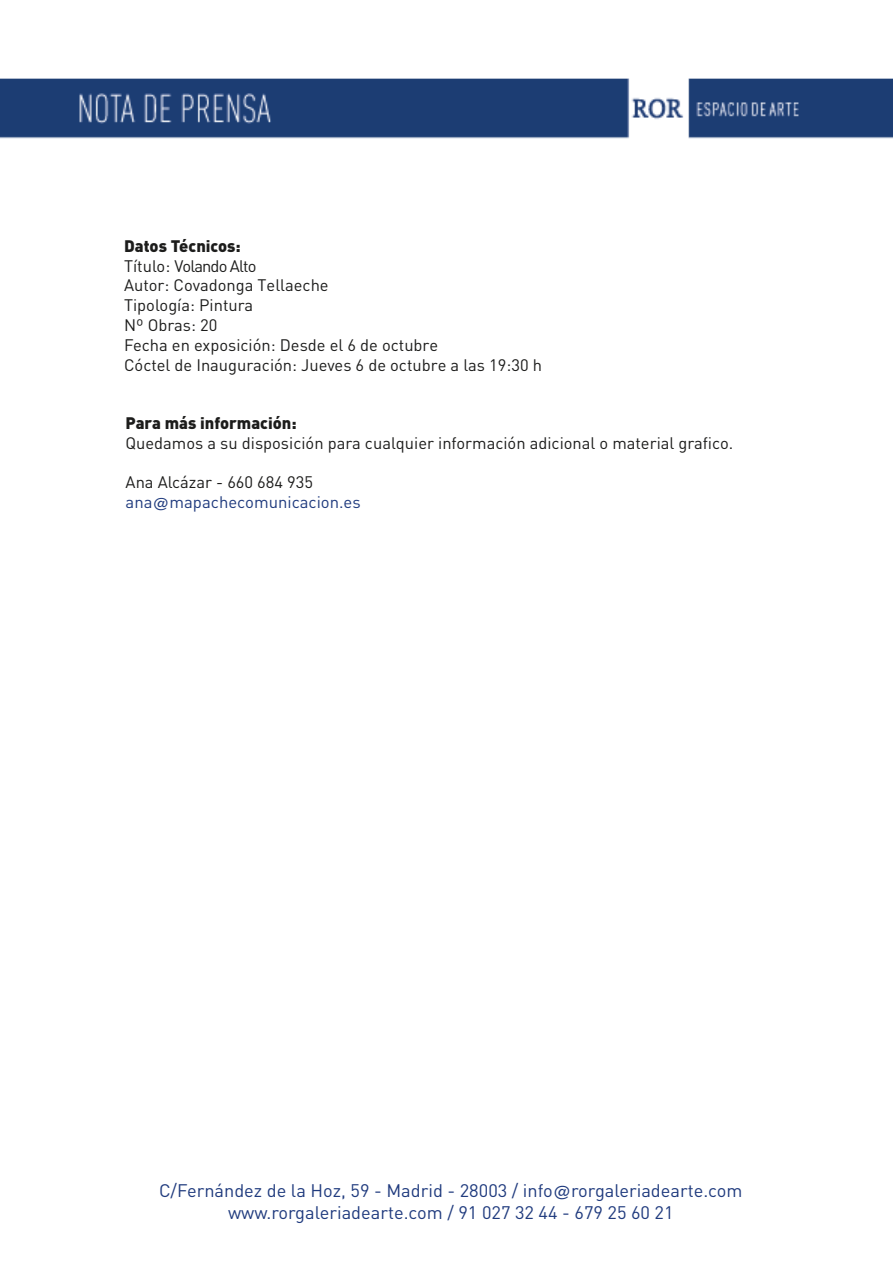
<style>
.page{position:relative;width:893px;height:1263px;background:#fff}
.page>*{position:absolute;margin:0;border:0;box-sizing:border-box;transform-origin:0 0}
.t1{font:18px/21.6px "DINOT";color:#203b7e;text-align:center}
.t2{font:16.5px/19.8px "DINOT";color:#1c1c1b}
.t3{font:16.5px/19.8px "DINOT";color:#203b7e}
.t4{font:900 16.5px "DINOT";color:#1c1c1b}
.s1{color:#1c1c1b}
.s2{font-family:"Helvetica"}
</style>
<div class="page">
<img style="left:0;top:78px;width:892px;height:61px">
<p class="t4" style="left:124px;top:235px;width:118px">Datos Técnicos:</p>
<p class="t2" style="left:124px;top:255px;width:419px">Título: Volando Alto<br>Autor: Covadonga Tellaeche<br>Tipología: Pintura<br>Nº Obras: 20<br>Fecha en exposición: Desde el 6 de octubre<br>Cóctel de Inauguración: Jueves 6 de octubre a las 19:30 h</p>
<p class="t4" style="left:126px;top:412px;width:173px">Para más información:</p>
<p class="t2" style="left:126px;top:432px;width:609px">Quedamos a su disposición para cualquier información adicional o material grafico.</p>
<p class="t3" style="left:126px;top:472px;width:237px"><span class="s1">Ana Alcázar - 660 684 935 </span>ana<span class="s2">@</span>mapachecomunicacion.es</p>
<p class="t1" style="left:159px;top:1179px;width:585px">C/Fernández de la Hoz, 59 - Madrid - 28003 / info<span class="s2">@</span>rorgaleriadearte.com www.rorgaleriadearte.com / 91 027 32 44 - 679 25 60 21</p>
</div>
